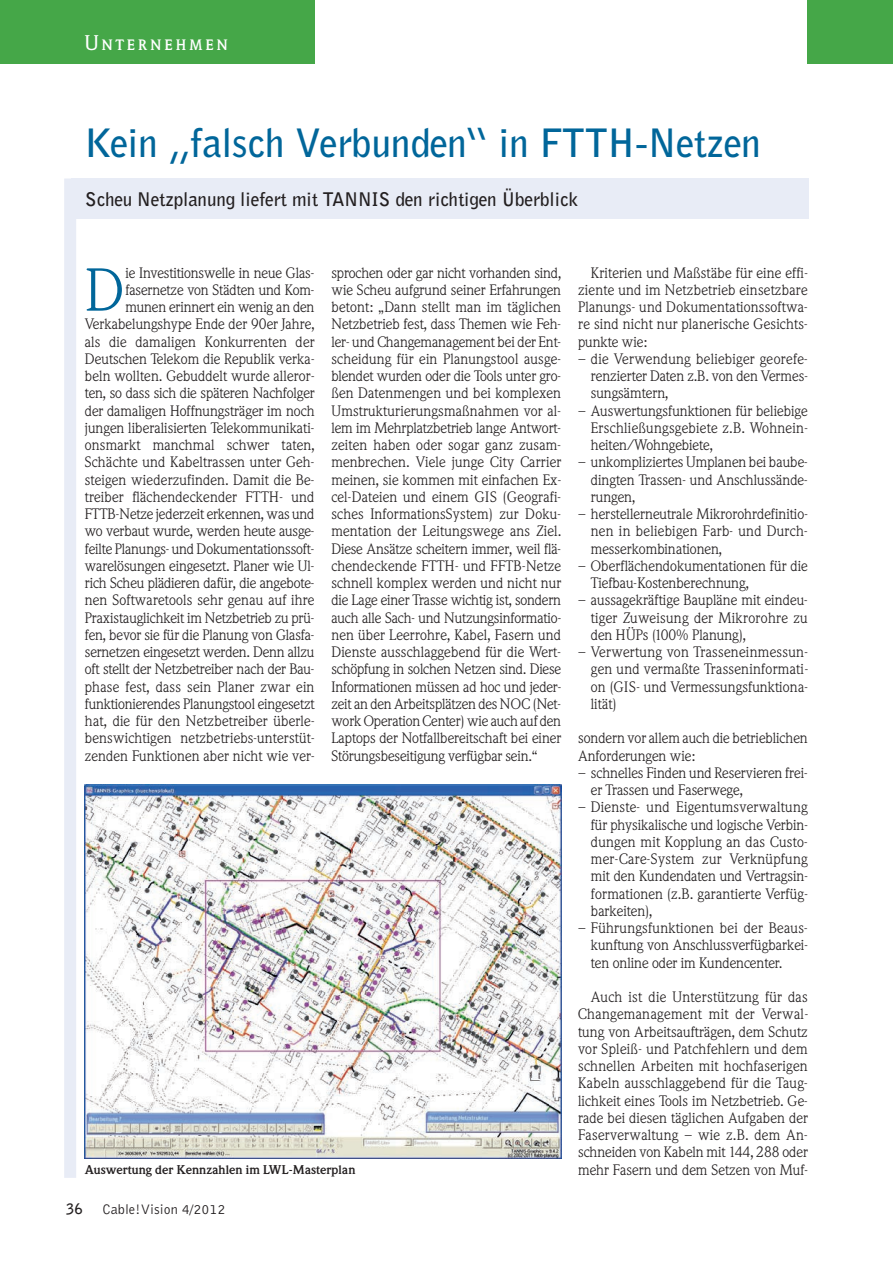
<style>
.page{position:relative;width:893px;height:1263px;background:#fff}
.page>*{position:absolute;margin:0;border:0;box-sizing:border-box;transform-origin:0 0}
.t1{font:60px "Weidemann BQ";color:#01669a}
.t2{font:700 39px "Bell Gothic BT";color:#01669a}
.t3{font:500 21px "Weidemann Expert BQ";letter-spacing:.145em;color:#fff}
.t4{font:700 18.75px "Bell Gothic BT";color:#231f20}
.t5{font:15px/17.2px "Weidemann BQ";color:#231f20;text-align:justify}
.t6{font:14.25px "Bell Gothic BT";color:#231f20}
.t7{font:700 14.25px "Bell Gothic BT";color:#231f20}
.t8{font:700 12.75px "Weidemann BQ";color:#231f20}
</style>
<div class="page">
<div style="left:64px;top:178px;width:12px;height:1000px;background:#e8ecf6"></div>
<div style="left:808px;top:0;width:85px;height:64px;background:#45a748"></div>
<div style="left:0;top:0;width:314px;height:64px;background:#45a748"></div>
<div style="left:72px;top:178px;width:737px;height:41px;background:#e8ecf6"></div>
<img style="left:85px;top:784px;width:476px;height:374px">
<h3 class="t3" style="left:85px;top:30px;width:145px">Unternehmen</h3>
<h2 class="t2" style="left:85px;top:128px;width:677px">Kein „falsch Verbunden“ in FTTH-Netzen</h2>
<p class="t4" style="left:85px;top:192px;width:494px">Scheu Netzplanung liefert mit TANNIS den richtigen Überblick</p>
<p class="t5" style="left:85px;top:265px;width:231px;text-align:right">ie Investitionswelle in neue Glas&shy;fasernetze von Städten und Kom&shy;munen erinnert ein wenig an den Verkabelungshype Ende der 90er Jahre, als die damaligen Konkurrenten der Deutschen Telekom die Republik verka&shy;beln wollten. Gebuddelt wurde alleror&shy;ten, so dass sich die späteren Nachfolger der damaligen Hoffnungsträger im noch jungen liberalisierten Telekommunikati&shy;onsmarkt manchmal schwer taten, Schächte und Kabeltrassen unter Geh&shy;steigen wiederzufinden. Damit die Be&shy;treiber flächendeckender FTTH- und FTTB-Netze jederzeit erkennen, was und wo verbaut wurde, werden heute ausge&shy;feilte Planungs- und Dokumentationssoft&shy;warelösungen eingesetzt. Planer wie Ul&shy;rich Scheu plädieren dafür, die angebote&shy;nen Softwaretools sehr genau auf ihre Praxistauglichkeit im Netzbetrieb zu prü&shy;fen, bevor sie für die Planung von Glasfa&shy;sernetzen eingesetzt werden. Denn allzu oft stellt der Netzbetreiber nach der Bau&shy;phase fest, dass sein Planer zwar ein funktionierendes Planungstool eingesetzt hat, die für den Netzbetreiber überle&shy;benswichtigen netzbetriebs-unterstüt&shy;zenden Funktionen aber nicht wie ver-</p>
<p class="t5" style="left:331px;top:265px;width:231px">sprochen oder gar nicht vorhanden sind, wie Scheu aufgrund seiner Erfahrungen betont: „Dann stellt man im täglichen Netzbetrieb fest, dass Themen wie Feh&shy;ler- und Changemanagement bei der Ent&shy;scheidung für ein Planungstool ausge&shy;blendet wurden oder die Tools unter gro&shy;ßen Datenmengen und bei komplexen Umstrukturierungsmaßnahmen vor al&shy;lem im Mehrplatzbetrieb lange Antwort&shy;zeiten haben oder sogar ganz zusam&shy;menbrechen. Viele junge City Carrier meinen, sie kommen mit einfachen Ex&shy;cel-Dateien und einem GIS (Geografi&shy;sches InformationsSystem) zur Doku&shy;mentation der Leitungswege ans Ziel.<br>Diese Ansätze scheitern immer, weil flä&shy;chendeckende FTTH- und FFTB-Netze schnell komplex werden und nicht nur die Lage einer Trasse wichtig ist, sondern auch alle Sach- und Nutzungsinformatio&shy;nen über Leerrohre, Kabel, Fasern und Dienste ausschlaggebend für die Wert&shy;schöpfung in solchen Netzen sind. Diese Informationen müssen ad hoc und jeder&shy;zeit an den Arbeitsplätzen des NOC (Net&shy;work Operation Center) wie auch auf den Laptops der Notfallbereitschaft bei einer Störungsbeseitigung verfügbar sein.“</p>
<p class="t5" style="left:578px;top:265px;width:231px;text-indent:13px">Kriterien und Maßstäbe für eine effi&shy;ziente und im Netzbetrieb einsetzbare Planungs- und Dokumentationssoftwa&shy;re sind nicht nur planerische Gesichts&shy;punkte wie:</p>
<h1 class="t1" style="left:85px;top:269px;width:40px">D</h1>
<p class="t5" style="left:591px;top:352px;width:219px;text-indent:-13px">– die Verwendung beliebiger georefe&shy;renzierter Daten z.B. von den Vermes&shy;sungsämtern,</p>
<p class="t5" style="left:591px;top:403px;width:218px;text-indent:-13px">– Auswertungsfunktionen für beliebige Erschließungsgebiete z.B. Wohnein&shy;heiten/Wohngebiete,</p>
<p class="t5" style="left:591px;top:455px;width:218px;text-indent:-13px">– unkompliziertes Umplanen bei baube&shy;dingten Trassen- und Anschlussände&shy;rungen,</p>
<p class="t5" style="left:591px;top:507px;width:219px;text-indent:-13px">– herstellerneutrale Mikrorohrdefinitio&shy;nen in beliebigen Farb- und Durch&shy;messerkombinationen,</p>
<p class="t5" style="left:591px;top:559px;width:218px;text-indent:-13px">– Oberflächendokumentationen für die<br>Tiefbau-Kostenberechnung,</p>
<p class="t5" style="left:591px;top:593px;width:218px;text-indent:-13px">– aussagekräftige Baupläne mit eindeu&shy;tiger Zuweisung der Mikrorohre zu den HÜPs (100% Planung),</p>
<p class="t5" style="left:591px;top:645px;width:219px;text-indent:-13px">– Verwertung von Trasseneinmessun&shy;gen und vermaßte Trasseninformati&shy;on (GIS- und Vermessungsfunktiona&shy;lität)</p>
<p class="t5" style="left:578px;top:731px;width:231px">sondern vor allem auch die betrieblichen<br>Anforderungen wie:</p>
<p class="t5" style="left:591px;top:766px;width:218px;text-indent:-13px">– schnelles Finden und Reservieren frei&shy;er Trassen und Faserwege,</p>
<p class="t5" style="left:591px;top:800px;width:219px;text-indent:-13px">– Dienste- und Eigentumsverwaltung für physikalische und logische Verbin&shy;dungen mit Kopplung an das Custo&shy;mer-Care-System zur Verknüpfung mit den Kundendaten und Vertragsin&shy;formationen (z.B. garantierte Verfüg&shy;barkeiten),</p>
<p class="t5" style="left:591px;top:921px;width:219px;text-indent:-13px">– Führungsfunktionen bei der Beaus&shy;kunftung von Anschlussverfügbarkei&shy;ten online oder im Kundencenter.</p>
<p class="t5" style="left:578px;top:990px;width:231px;text-indent:13px">Auch ist die Unterstützung für das Changemanagement mit der Verwal&shy;tung von Arbeitsaufträgen, dem Schutz vor Spleiß- und Patchfehlern und dem schnellen Arbeiten mit hochfaserigen Kabeln ausschlaggebend für die Taug&shy;lichkeit eines Tools im Netzbetrieb. Ge&shy;rade bei diesen täglichen Aufgaben der Faserverwaltung – wie z.B. dem An&shy;schneiden von Kabeln mit 144, 288 oder mehr Fasern und dem Setzen von Muf-</p>
<p class="t8" style="left:85px;top:1165px;width:272px">Auswertung der Kennzahlen im LWL-Masterplan</p>
<p class="t7" style="left:67px;top:1203px;width:17px">36</p>
<p class="t6" style="left:102px;top:1204px;width:125px">Cable!Vision 4/2012</p>
</div>
